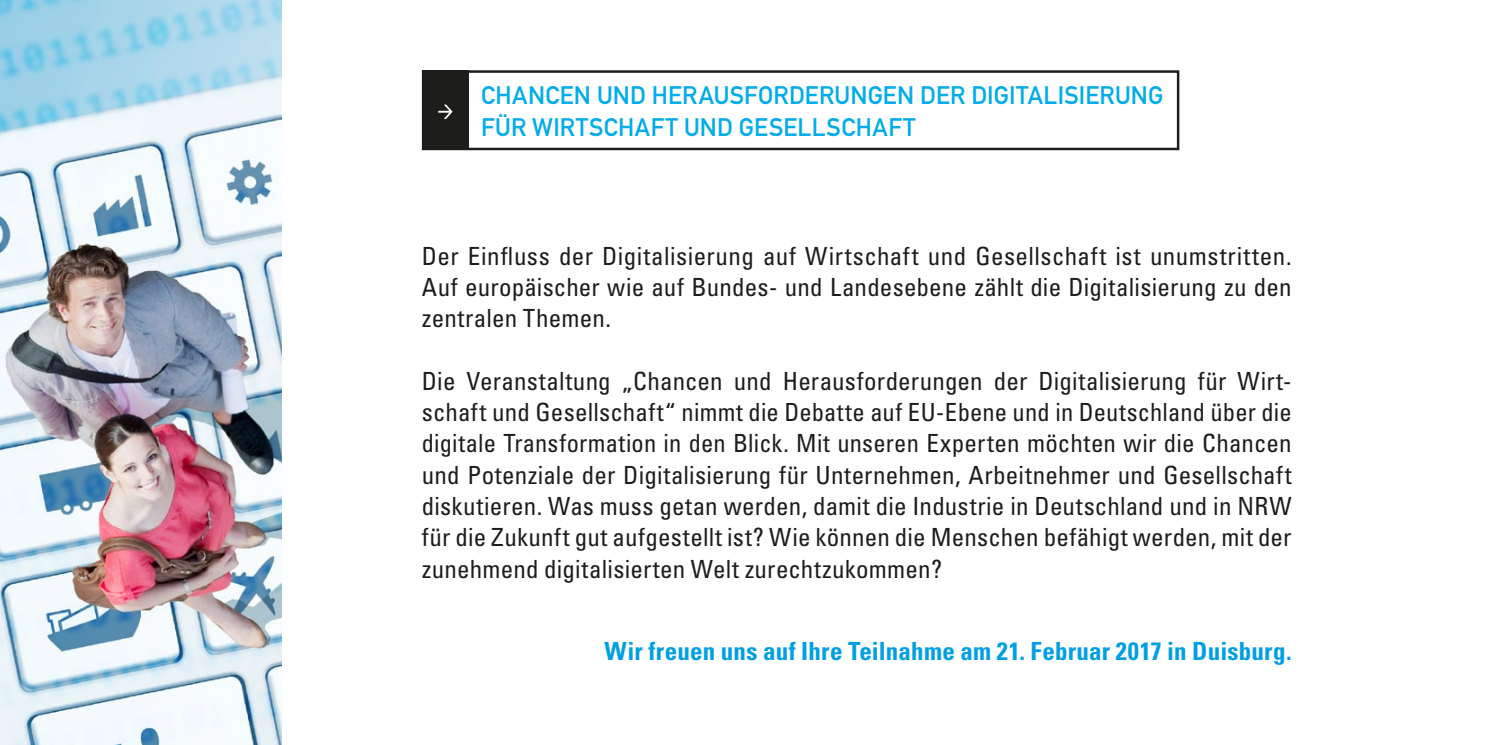
<style>
.page{position:relative;width:1489px;height:745px;background:#fff}
.page>*{position:absolute;margin:0;border:0;box-sizing:border-box;transform-origin:0 0}
.t1{font:condensed 25px/31.2px "Univers";letter-spacing:.005em;color:#1d1d1b;text-align:justify}
.t2{font:25px/32.5px "DIN Mittelschrift";letter-spacing:.01em;color:#00ace9}
.t3{font:700 condensed 25px "Univers";letter-spacing:.01em;color:#009fe3}
</style>
<div class="page">
<img style="left:0;top:0;width:281px;height:744px">
<div style="left:422px;top:70px;width:757px;height:80px;border:2px solid #1d1d1b"></div>
<div style="left:422px;top:70px;width:47px;height:80px;background:#1d1d1b"></div>
<svg style="left:438px;top:105px;width:14px;height:14px"></svg>
<p class="t2" style="left:481px;top:78px;width:683px">CHANCEN UND HERAUSFORDERUNGEN DER DIGITALISIERUNG<br>FÜR WIRTSCHAFT UND GESELLSCHAFT</p>
<p class="t1" style="left:422px;top:240px;width:871px">Der Einfluss der Digitalisierung auf Wirtschaft und Gesellschaft ist unumstritten.<br>Auf europäischer wie auf Bundes- und Landesebene zählt die Digitalisierung zu den zentralen Themen.</p>
<p class="t1" style="left:422px;top:365px;width:871px">Die Veranstaltung „Chancen und Herausforderungen der Digitalisierung für Wirt&shy;schaft und Gesellschaft“ nimmt die Debatte auf EU-Ebene und in Deutschland über die digitale Transformation in den Blick. Mit unseren Experten möchten wir die Chancen und Potenziale der Digitalisierung für Unternehmen, Arbeitnehmer und Gesellschaft diskutieren. Was muss getan werden, damit die Industrie in Deutschland und in NRW für die Zukunft gut aufgestellt ist? Wie können die Menschen befähigt werden, mit der zunehmend digitalisierten Welt zurechtzukommen?</p>
<p class="t3" style="left:604px;top:635px;width:688px">Wir freuen uns auf Ihre Teilnahme am 21. Februar 2017 in Duisburg.</p>
</div>
